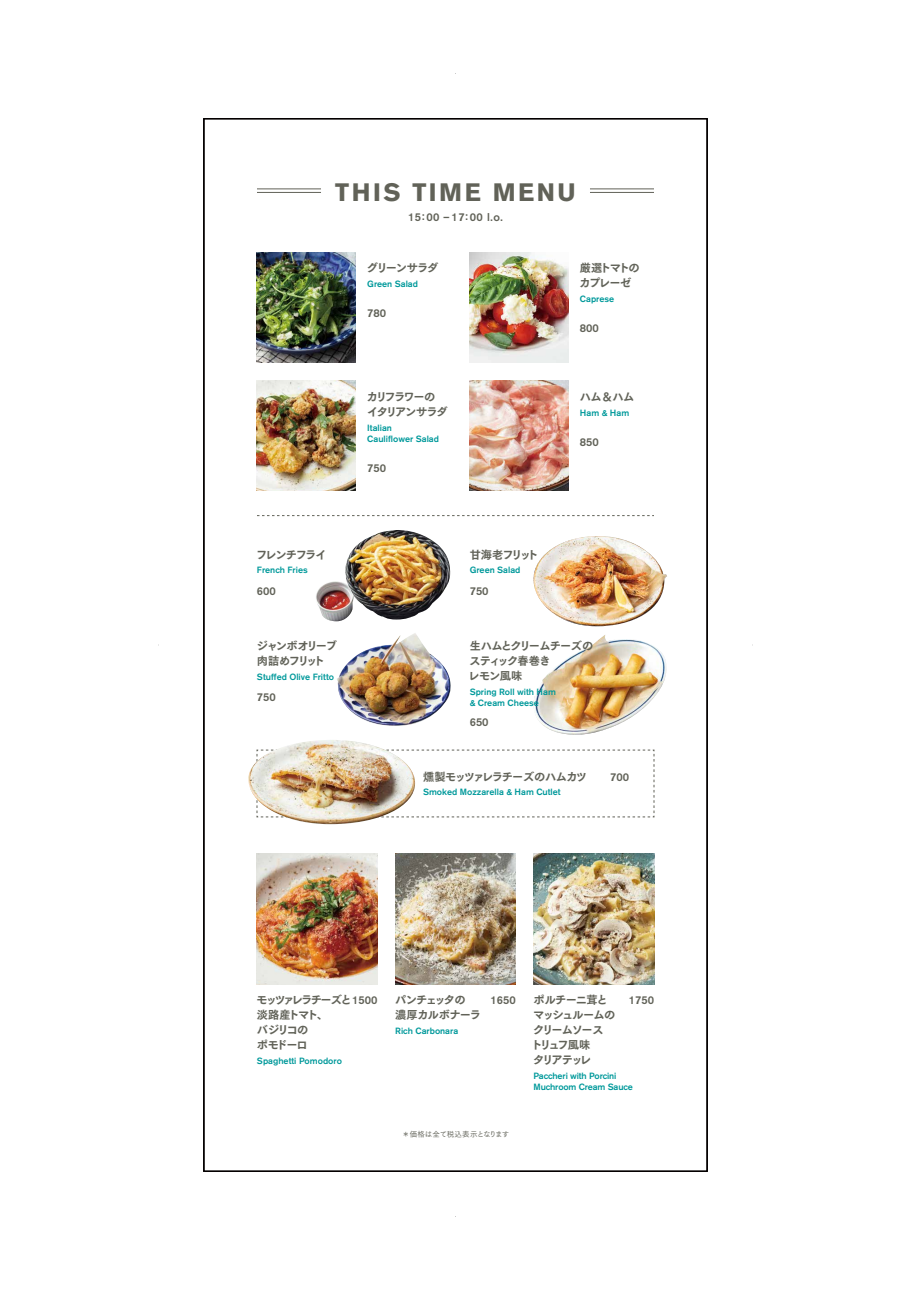
<style>
.page{position:relative;width:911px;height:1290px;background:#fff}
.page>*{position:absolute;margin:0;border:0;box-sizing:border-box;transform-origin:0 0}
.t1{font:700 25px "Akzidenz Grotesk BE";letter-spacing:.1em;color:#616258}
.t2{font:11.25px/15px "Tsuku Go Pro E";letter-spacing:-.11em;color:#616258}
.t3{font:500 11.25px "Akzidenz Grotesk BE";color:#616258}
.t4{font:11.25px/15px "Tsuku Go Pro E";letter-spacing:-.13em;color:#616258}
.t5{font:11.25px/15px "Tsuku Go Pro E";letter-spacing:-.14em;color:#616258}
.t6{font:11.25px/15px "Tsuku Go Pro E";letter-spacing:-.075em;color:#616258}
.t7{font:11.25px "Tsuku Go Pro E";letter-spacing:-.08em;color:#616258}
.t8{font:11.25px "Tsuku Go Pro E";letter-spacing:-.06em;color:#616258}
.t9{font:11.25px "Tsuku Go Pro E";letter-spacing:-.15em;color:#616258}
.t10{font:11.25px "Tsuku Go Pro E";letter-spacing:-.065em;color:#616258}
.t11{font:500 9px/11.2px "Akzidenz Grotesk BE";color:#00999b}
.t12{font:7.5px "Tsuku Go Pro M";letter-spacing:-.025em;color:#616258}
.s1{font-family:"Akzidenz Grotesk BE";font-weight:500}
</style>
<div class="page">
<img style="left:203px;top:118px;width:505px;height:1054px">
<h1 class="t1" style="left:335px;top:177px;width:242px">THIS TIME MENU</h1>
<p class="t3" style="left:408px;top:210px;width:96px">15:00 -17:00 l.o.</p>
<p class="t2" style="left:367px;top:259px;width:73px">グリーンサラダ</p>
<p class="t11" style="left:367px;top:278px;width:52px">Green Salad</p>
<p class="t3" style="left:367px;top:306px;width:20px">780</p>
<p class="t4" style="left:367px;top:388px;width:82px">カリフラワーのイタリアンサラダ</p>
<p class="t11" style="left:367px;top:422px;width:73px">Italian<br>Cauliflower Salad</p>
<p class="t3" style="left:367px;top:461px;width:20px">750</p>
<p class="t2" style="left:579px;top:259px;width:62px">厳選トマトのカプレーゼ</p>
<p class="t11" style="left:580px;top:293px;width:36px">Caprese</p>
<p class="t3" style="left:580px;top:321px;width:20px">800</p>
<p class="t2" style="left:580px;top:388px;width:56px">ハム＆ハム</p>
<p class="t11" style="left:580px;top:407px;width:51px">Ham &amp; Ham</p>
<p class="t3" style="left:580px;top:435px;width:20px">850</p>
<p class="t2" style="left:256px;top:546px;width:72px">フレンチフライ</p>
<p class="t11" style="left:257px;top:564px;width:52px">French Fries</p>
<p class="t3" style="left:257px;top:584px;width:20px">600</p>
<p class="t2" style="left:257px;top:637px;width:82px">ジャンボオリーブ肉詰めフリット</p>
<p class="t11" style="left:257px;top:671px;width:79px">Stuffed Olive Fritto</p>
<p class="t3" style="left:257px;top:690px;width:20px">750</p>
<p class="t9" style="left:469px;top:544px;width:70px">甘海老フリット</p>
<p class="t11" style="left:469px;top:564px;width:52px">Green Salad</p>
<p class="t3" style="left:469px;top:584px;width:20px">750</p>
<p class="t6" style="left:468px;top:637px;width:126px">生ハムとクリームチーズのスティック春巻き<br>レモン風味</p>
<p class="t11" style="left:469px;top:686px;width:88px">Spring Roll with Ham &amp; Cream Cheese</p>
<p class="t3" style="left:469px;top:715px;width:20px">650</p>
<p class="t7" style="left:423px;top:766px;width:166px">燻製モッツァレラチーズのハムカツ</p>
<p class="t3" style="left:610px;top:770px;width:20px">700</p>
<p class="t11" style="left:423px;top:786px;width:139px">Smoked Mozzarella &amp; Ham Cutlet</p>
<p class="t5" style="left:257px;top:991px;width:122px">モッツァレラチーズと <span class="s1">1500</span>淡路産トマト、<br>バジリコの<br>ポモドーロ</p>
<p class="t11" style="left:257px;top:1055px;width:86px">Spaghetti Pomodoro</p>
<p class="t2" style="left:395px;top:991px;width:72px">パンチェッタの</p>
<p class="t3" style="left:490px;top:993px;width:27px">1650</p>
<p class="t8" style="left:395px;top:1005px;width:87px">濃厚カルボナーラ</p>
<p class="t11" style="left:395px;top:1025px;width:64px">Rich Carbonara</p>
<p class="t12" style="left:402px;top:1128px;width:109px">＊価格は全て税込表示となります</p>
<p class="t10" style="left:533px;top:989px;width:76px">ポルチーニ茸と</p>
<p class="t3" style="left:628px;top:993px;width:27px">1750</p>
<p class="t4" style="left:531px;top:1006px;width:86px">マッシュルームのクリームソーストリュフ風味<br>タリアテッレ</p>
<p class="t11" style="left:533px;top:1070px;width:101px">Paccheri with Porcini<br>Muchroom Cream Sauce</p>
</div>
